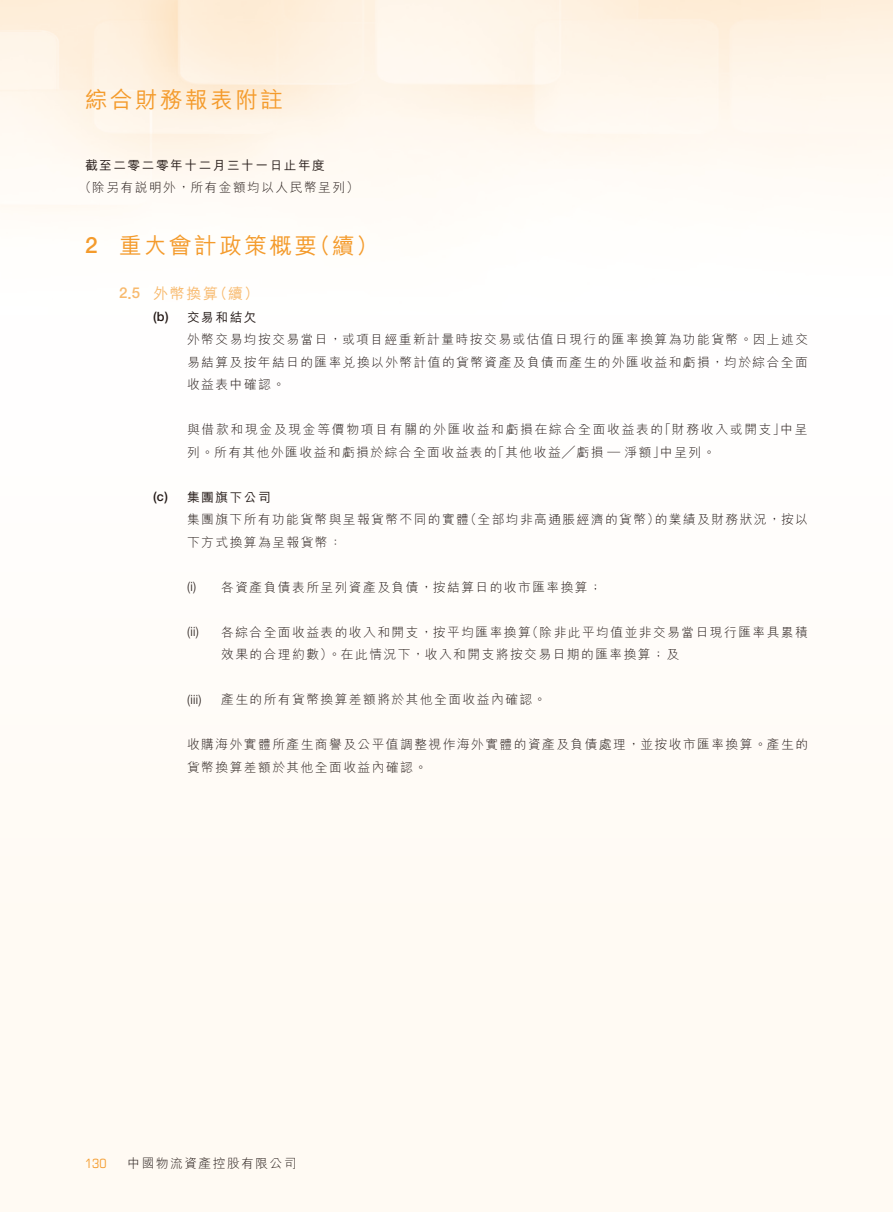
<style>
.page{position:relative;width:893px;height:1212px;background:#fff}
.page>*{position:absolute;margin:0;border:0;box-sizing:border-box;transform-origin:0 0}
.t1{font:500 22.5px "M Hei HK";letter-spacing:.115em;color:#f49b2c}
.t2{font:500 15px "M Hei HK";color:#f8ba6e}
.t3{font:300 12.75px/22.5px "M Hei HK";letter-spacing:.115em;color:#231916}
.t4{font:300 12.75px/22.5px "M Hei HK";letter-spacing:.135em;color:#231916}
.t5{font:500 12.75px "M Hei HK";letter-spacing:.115em;color:#231916}
.t6{font:300 12.75px "Helvetica Neue";color:#231916}
.t7{font:condensed 12.75px "Eurostile";color:#f49b2c}
.s1{font-family:"Helvetica Neue"}
.s2{font-family:"Helvetica Neue";font-weight:500}
.s3{font-weight:500}
</style>
<div class="page">
<div style="left:0;top:306px;width:893px;height:906px;background:#fffaf3"></div>
<img style="left:0;top:0;width:893px;height:315px">
<h1 class="t1" style="left:85px;top:84px;width:199px">綜合財務報表附註</h1>
<p class="t5" style="left:85px;top:156px;width:242px">截至二零二零年十二月三十一日止年度</p>
<p class="t3" style="left:79px;top:176px;width:282px">（除另有說明外，所有金額均以人民幣呈列）</p>
<h1 class="t1" style="left:85px;top:229px;width:295px"><span class="s1">2</span> 重大會計政策概要（續）</h1>
<p class="t2" style="left:119px;top:283px;width:142px"><span class="s1">2.5</span> 外幣換算（續）</p>
<p class="t3" style="left:187px;top:305px;width:622px;text-indent:-34px"><span class="s2">(b)</span> <span class="s3">交易和結欠<br></span>外幣交易均按交易當日，或項目經重新計量時按交易或估值日現行的匯率換算為功能貨幣。因上述交易結算及按年結日的匯率兌換以外幣計值的貨幣資產及負債而產生的外匯收益和虧損，均於綜合全面收益表中確認。</p>
<p class="t4" style="left:187px;top:418px;width:622px">與借款和現金及現金等價物項目有關的外匯收益和虧損在綜合全面收益表的「財務收入或開支」中呈列。所有其他外匯收益和虧損於綜合全面收益表的「其他收益╱虧損 — 淨額」中呈列。</p>
<p class="t3" style="left:187px;top:485px;width:622px;text-indent:-34px"><span class="s2">(c)</span> <span class="s3">集團旗下公司<br></span>集團旗下所有功能貨幣與呈報貨幣不同的實體（全部均非高通脹經濟的貨幣）的業績及財務狀況，按以下方式換算為呈報貨幣：</p>
<p class="t3" style="left:187px;top:575px;width:416px"><span class="s1">(i)</span> 各資產負債表所呈列資產及負債，按結算日的收市匯率換算；</p>
<p class="t6" style="left:187px;top:624px;width:13px">(ii)</p>
<p class="t3" style="left:221px;top:620px;width:588px">各綜合全面收益表的收入和開支，按平均匯率換算（除非此平均值並非交易當日現行匯率具累積效果的合理約數）。在此情況下，收入和開支將按交易日期的匯率換算；及</p>
<p class="t6" style="left:187px;top:691px;width:16px">(iii)</p>
<p class="t3" style="left:221px;top:688px;width:327px">產生的所有貨幣換算差額將於其他全面收益內確認。</p>
<p class="t3" style="left:187px;top:733px;width:622px">收購海外實體所產生商譽及公平值調整視作海外實體的資產及負債處理，並按收市匯率換算。產生的貨幣換算差額於其他全面收益內確認。</p>
<p class="t7" style="left:85px;top:1155px;width:23px">130</p>
<p class="t3" style="left:128px;top:1152px;width:170px">中國物流資產控股有限公司</p>
</div>
